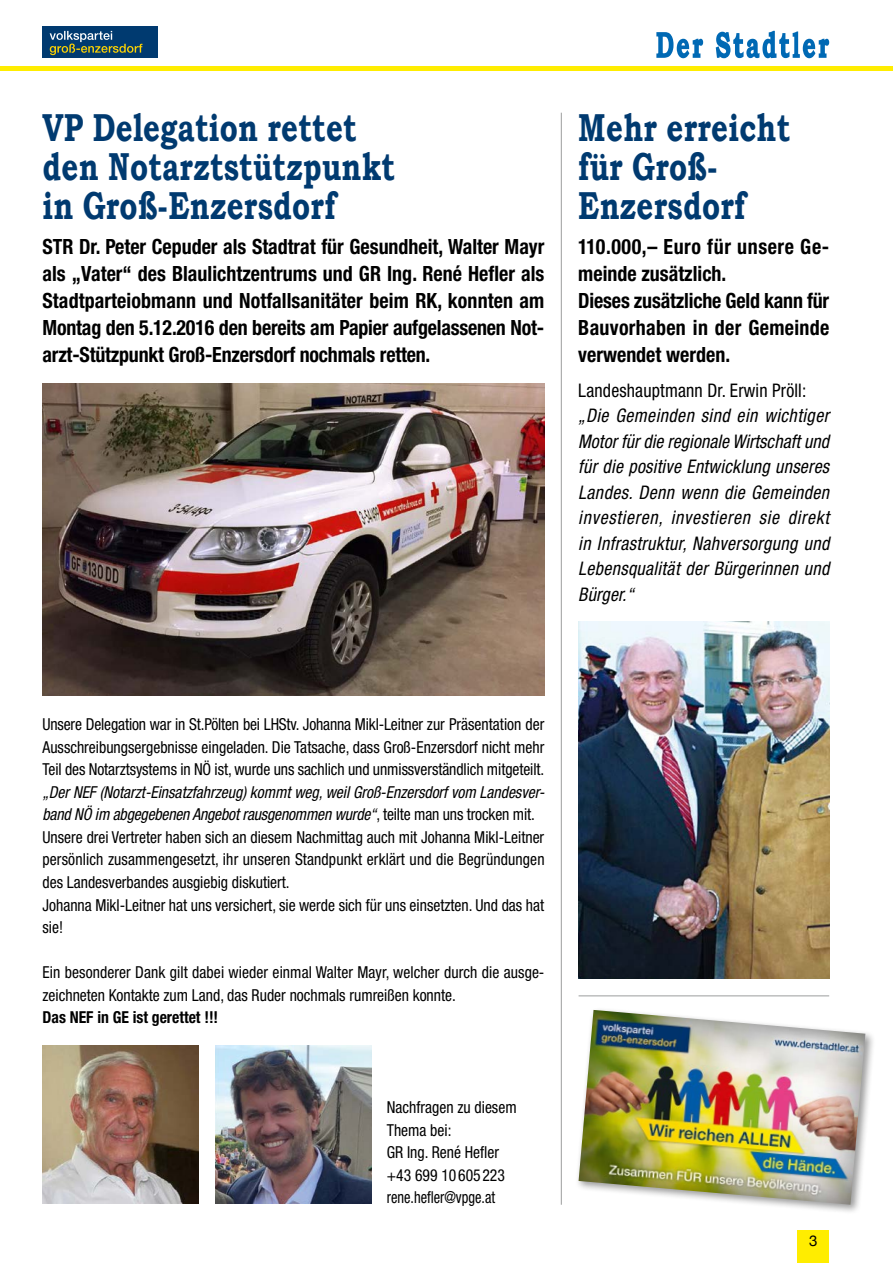
<style>
.page{position:relative;width:893px;height:1263px;background:#fff}
.page>*{position:absolute;margin:0;border:0;box-sizing:border-box;transform-origin:0 0}
.Head{font:700 39px/39px "Bookman Old Style";letter-spacing:.01em;color:#003a70;scale:.75 1}
.Subline{font:700 condensed 21px/27px "Helvetica Neue LT Std";color:#000;text-align:justify;scale:.95 1}
.Copy_2017_größer{font:italic condensed 18.75px/25.5px "Helvetica Neue LT Std";letter-spacing:.02em;color:#000;text-align:justify;scale:.95 1}
.Copy_2017_größer-2{font:condensed 18.75px "Helvetica Neue LT Std";letter-spacing:.01em;color:#000;scale:.95 1}
.Copy_2017{font:condensed 16.5px/22.5px "Helvetica Neue LT Std";color:#000;text-align:justify;scale:.95 1}
.Copy_2017-2{font:700 condensed 16.5px "Helvetica Neue LT Std";color:#000;scale:.95 1}
.Copy_2017-3{font:condensed 16.5px "Helvetica Neue LT Std";color:#000;scale:.87 1}
.t1{font:15px "Helvetica Neue";color:#000}
.s1{font-style:italic}
</style>
<div class="page">
<div style="left:0;top:66px;width:893px;height:5px;background:#ffed00"></div>
<div style="left:798px;top:1231px;width:31px;height:32px;background:#ffed00"></div>
<svg style="left:656px;top:32px;width:47px;height:26px"></svg>
<svg style="left:716px;top:31px;width:113px;height:27px"></svg>
<div style="left:43px;top:27px;width:115px;height:31px;background:#003a70"></div>
<svg style="left:50px;top:31px;width:92px;height:24px"></svg>
<div style="left:575px;top:1006px;width:300px;height:209px;background:#000;opacity:.4"></div>
<img style="left:579px;top:1010px;width:286px;height:195px">
<img style="left:43px;top:384px;width:501px;height:312px">
<img style="left:215px;top:1045px;width:156px;height:158px">
<img style="left:43px;top:1045px;width:155px;height:158px">
<img style="left:578px;top:622px;width:251px;height:356px">
<hr style="left:561px;top:113px;width:1px;height:1092px;background:#9c9d9d">
<hr style="left:579px;top:995px;width:250px;height:1px;background:#9c9d9d">
<p class="Head" style="left:43px;top:107px;width:471px">VP Delegation rettet den Notarztstützpunkt in Groß-Enzersdorf</p>
<p class="Subline" style="left:43px;top:233px;width:530px">STR Dr. Peter Cepuder als Stadtrat für Gesundheit, Walter Mayr als „Vater“ des Blaulichtzentrums und GR Ing. René Hefler als Stadtparteiobmann und Notfallsanitäter beim RK, konnten am Montag den 5.12.2016 den bereits am Papier aufgelassenen Not&shy;arzt-Stützpunkt Groß-Enzersdorf nochmals retten.</p>
<p class="Head" style="left:578px;top:107px;width:284px">Mehr erreicht für Groß-<br>Enzersdorf</p>
<p class="Subline" style="left:578px;top:233px;width:266px">110.000,– Euro für unsere Ge&shy;meinde zusätzlich.</p>
<p class="Subline" style="left:578px;top:287px;width:266px">Dieses zusätzliche Geld kann für Bauvorhaben in der Gemeinde verwendet werden.</p>
<p class="Copy_2017_größer-2" style="left:578px;top:379px;width:242px">Landeshauptmann Dr. Erwin Pröll:</p>
<p class="Copy_2017_größer" style="left:578px;top:403px;width:266px">„Die Gemeinden sind ein wichtiger Motor für die regionale Wirtschaft und für die positive Entwicklung unseres Landes. Denn wenn die Gemeinden investieren, investieren sie direkt in Infrastruktur, Nahversorgung und Lebensqualität der Bürgerinnen und Bürger.“</p>
<p class="Copy_2017" style="left:43px;top:713px;width:530px">Unsere Delegation war in St.Pölten bei LHStv. Johanna Mikl-Leitner zur Präsentation der Ausschreibungsergebnisse eingeladen. Die Tatsache, dass Groß-Enzersdorf nicht mehr Teil des Notarztsystems in NÖ ist, wurde uns sachlich und unmissverständlich mitgeteilt. <span class="s1">„Der NEF (Notarzt-Einsatzfahrzeug) kommt weg, weil Groß-Enzersdorf vom Landesver&shy;band NÖ im abgegebenen Angebot rausgenommen wurde“</span>, teilte man uns trocken mit.</p>
<p class="Copy_2017" style="left:43px;top:826px;width:530px">Unsere drei Vertreter haben sich an diesem Nachmittag auch mit Johanna Mikl-Leitner persönlich zusammengesetzt, ihr unseren Standpunkt erklärt und die Begründungen des Landesverbandes ausgiebig diskutiert.</p>
<p class="Copy_2017" style="left:43px;top:893px;width:530px">Johanna Mikl-Leitner hat uns versichert, sie werde sich für uns einsetzten. Und das hat sie!</p>
<p class="Copy_2017" style="left:43px;top:961px;width:530px">Ein besonderer Dank gilt dabei wieder einmal Walter Mayr, welcher durch die ausge&shy;zeichneten Kontakte zum Land, das Ruder nochmals rumreißen konnte.</p>
<p class="Copy_2017-2" style="left:43px;top:1007px;width:186px">Das NEF in GE ist gerettet !!!</p>
<p class="Copy_2017" style="left:387px;top:1096px;width:138px">Nachfragen zu diesem</p>
<p class="Copy_2017" style="left:387px;top:1118px;width:70px">Thema bei:</p>
<p class="Copy_2017" style="left:387px;top:1141px;width:120px">GR Ing. René Hefler</p>
<p class="Copy_2017" style="left:387px;top:1163px;width:126px">+43 699 10605223</p>
<p class="Copy_2017-3" style="left:387px;top:1188px;width:126px">rene.hefler@vpge.at</p>
<p class="t1" style="left:809px;top:1228px;width:10px">3</p>
</div>
